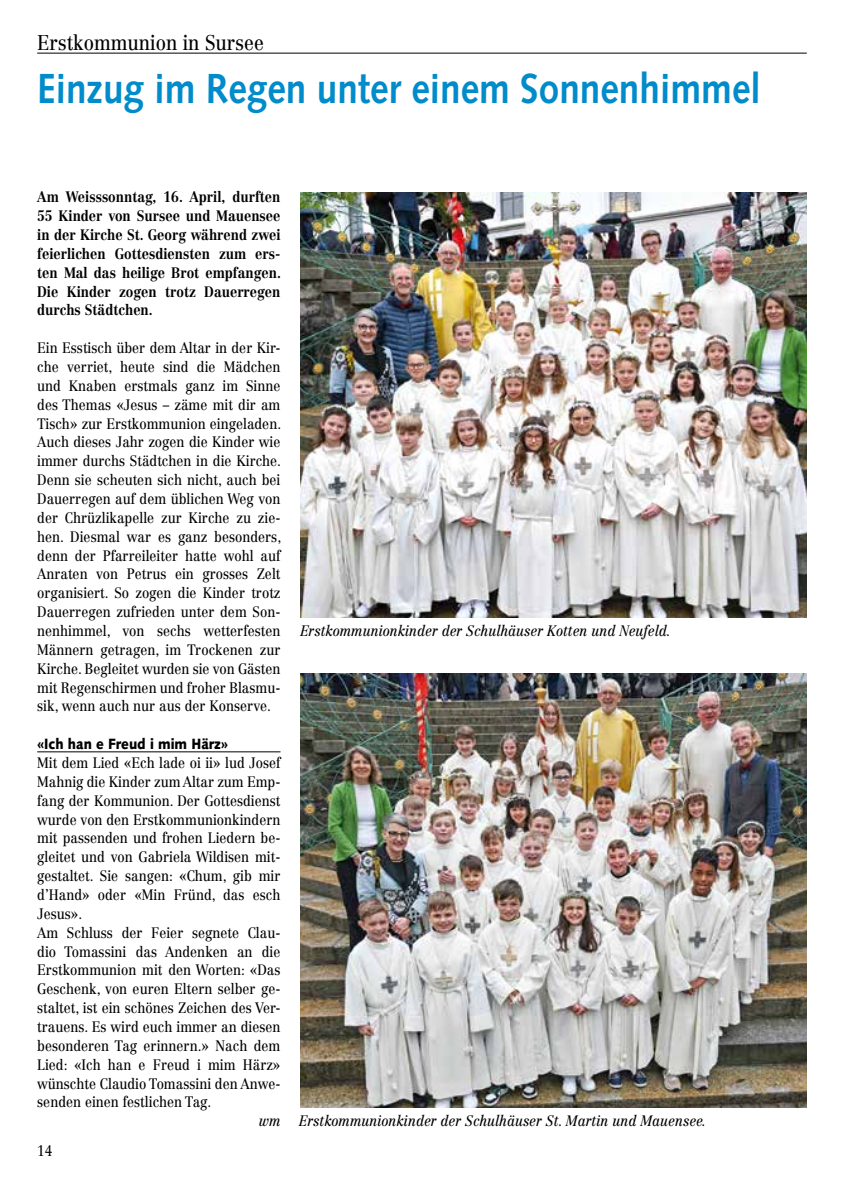
<style>
.page{position:relative;width:844px;height:1191px;background:#fff}
.page>*{position:absolute;margin:0;border:0;box-sizing:border-box;transform-origin:0 0}
.t1{font:700 42px "Syntax LT Std";color:#008bcb;scale:.88 1}
.t2{font:21px "Centennial LT Std";color:#000;scale:.88 1}
.t3{font:14.88px/18.9px "Centennial LT Std";color:#000;text-align:justify;scale:.88 1}
.t4{font:700 14.88px/18.9px "Centennial LT Std";color:#000;text-align:justify;scale:.88 1}
.t5{font:italic 14.88px "Centennial LT Std";color:#000;scale:.88 1}
.t6{font:900 14.88px "Syntax LT Std";color:#000;scale:.88 1}
</style>
<div class="page">
<hr style="left:37px;top:751px;width:243px;height:1px;background:#000">
<hr style="left:37px;top:53px;width:769px;height:1px;background:#000">
<img style="left:300px;top:193px;width:506px;height:424px">
<img style="left:300px;top:673px;width:506px;height:434px">
<h2 class="t2" style="left:37px;top:30px;width:259px">Erstkommunion in Sursee</h2>
<h1 class="t1" style="left:37px;top:64px;width:823px">Einzug im Regen unter einem Sonnenhimmel</h1>
<p class="t4" style="left:37px;top:187px;width:278px">Am Weisssonntag, 16. April, durften 55 Kinder von Sursee und Mauensee in der Kirche St. Georg während zwei feierlichen Gottesdiensten zum ers&shy;ten Mal das heilige Brot empfangen.<br>Die Kinder zogen trotz Dauerregen durchs Städtchen.</p>
<p class="t3" style="left:37px;top:338px;width:279px">Ein Esstisch über dem Altar in der Kir&shy;che verriet, heute sind die Mädchen und Knaben erstmals ganz im Sinne des Themas «Jesus – zäme mit dir am Tisch» zur Erstkommunion eingeladen.<br>Auch dieses Jahr zogen die Kinder wie immer durchs Städtchen in die Kirche.<br>Denn sie scheuten sich nicht, auch bei Dauerregen auf dem üblichen Weg von der Chrüzlikapelle zur Kirche zu zie&shy;hen. Diesmal war es ganz besonders, denn der Pfarreileiter hatte wohl auf Anraten von Petrus ein grosses Zelt organisiert. So zogen die Kinder trotz Dauerregen zufrieden unter dem Son&shy;nenhimmel, von sechs wetterfesten Männern getragen, im Trockenen zur Kirche. Begleitet wurden sie von Gästen mit Regenschirmen und froher Blasmu&shy;sik, wenn auch nur aus der Konserve.</p>
<p class="t6" style="left:37px;top:735px;width:218px">«Ich han e Freud i mim Härz»</p>
<p class="t3" style="left:37px;top:753px;width:278px;text-align:left">Mit dem Lied «Ech lade oi ii» lud Josef Mahnig die Kinder zum Altar zum Emp&shy;fang der Kommunion. Der Gottesdienst wurde von den Erstkommunionkindern mit passenden und frohen Liedern be&shy;gleitet und von Gabriela Wildisen mit&shy;gestaltet. Sie sangen: «Chum, gib mir d’Hand» oder «Min Fründ, das esch Jesus».<br>Am Schluss der Feier segnete Clau&shy;dio Tomassini das Andenken an die Erstkommunion mit den Worten: «Das Geschenk, von euren Eltern selber ge&shy;staltet, ist ein schönes Zeichen des Ver&shy;trauens. Es wird euch immer an diesen besonderen Tag erinnern.» Nach dem Lied: «Ich han e Freud i mim Härz» wünschte Claudio Tomassini den Anwe&shy;senden einen festlichen Tag.</p>
<p class="t5" style="left:258px;top:1112px;width:26px">wm</p>
<p class="t3" style="left:37px;top:1141px;width:19px">14</p>
<p class="t5" style="left:300px;top:622px;width:422px">Erstkommunionkinder der Schulhäuser Kotten und Neufeld.</p>
<p class="t5" style="left:299px;top:1112px;width:464px">Erstkommunionkinder der Schulhäuser St. Martin und Mauensee.</p>
</div>
